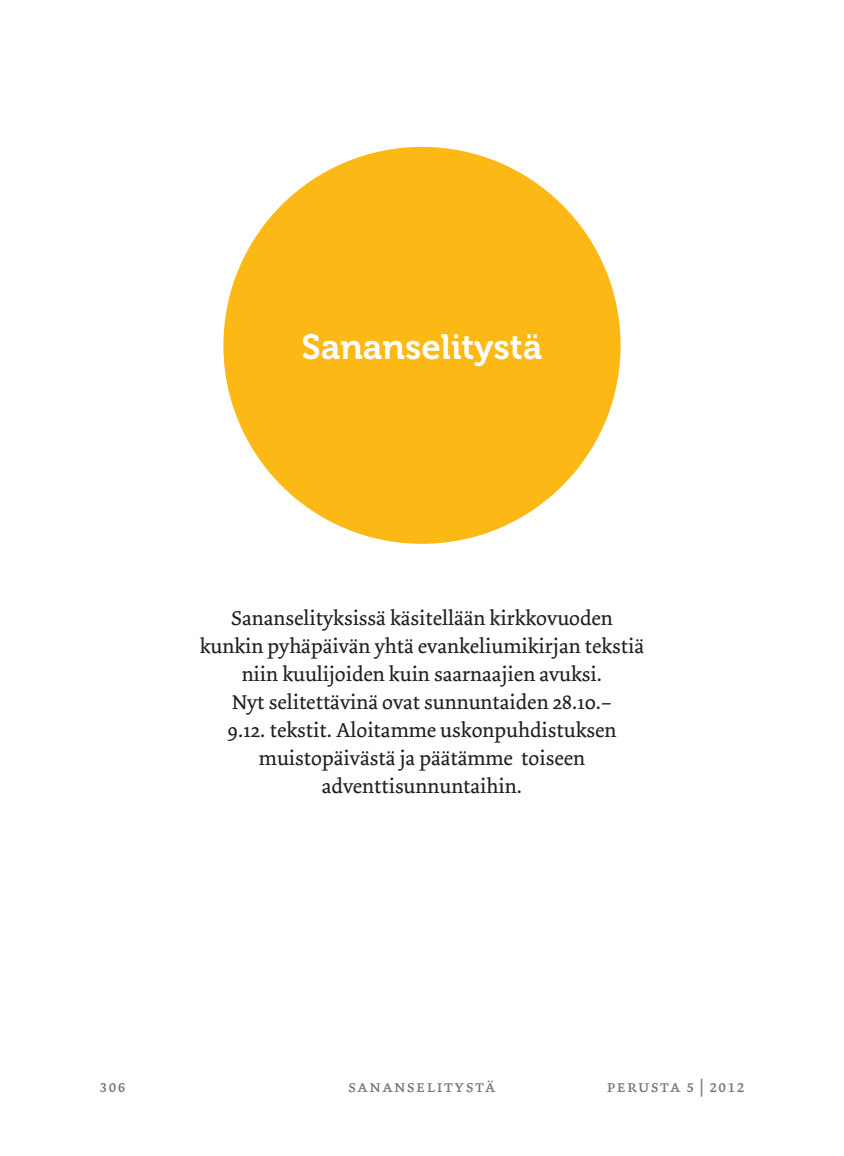
<style>
.page{position:relative;width:844px;height:1156px;background:#fff}
.page>*{position:absolute;margin:0;border:0;box-sizing:border-box;transform-origin:0 0}
.t1{font:35px "Museo 700";color:#fff}
.t2{font:21px/28px "Dolly";color:#231f20;text-align:center}
.t3{font:17.5px "Dolly Small Caps";letter-spacing:.05em;color:#76787b}
</style>
<div class="page">
<div style="left:223px;top:147px;width:397px;height:397px;background:#fcb814;border-radius:50%"></div>
<h1 class="t1" style="left:301px;top:333px;width:242px">Sananselitystä</h1>
<p class="t2" style="left:200px;top:606px;width:446px">Sananselityksissä käsitellään kirkkovuoden kunkin pyhäpäivän yhtä evankeliumikirjan tekstiä niin kuulijoiden kuin saarnaajien avuksi.<br>Nyt selitettävinä ovat sunnuntaiden 28.10.–<br>9.12. tekstit. Aloitamme uskonpuhdistuksen muistopäivästä ja päätämme toiseen adventtisunnuntaihin.</p>
<p class="t3" style="left:99px;top:1076px;width:28px">306</p>
<p class="t3" style="left:606px;top:1076px;width:140px">perusta 5 | 2012</p>
<p class="t3" style="left:348px;top:1076px;width:149px">sananselitystä</p>
</div>
